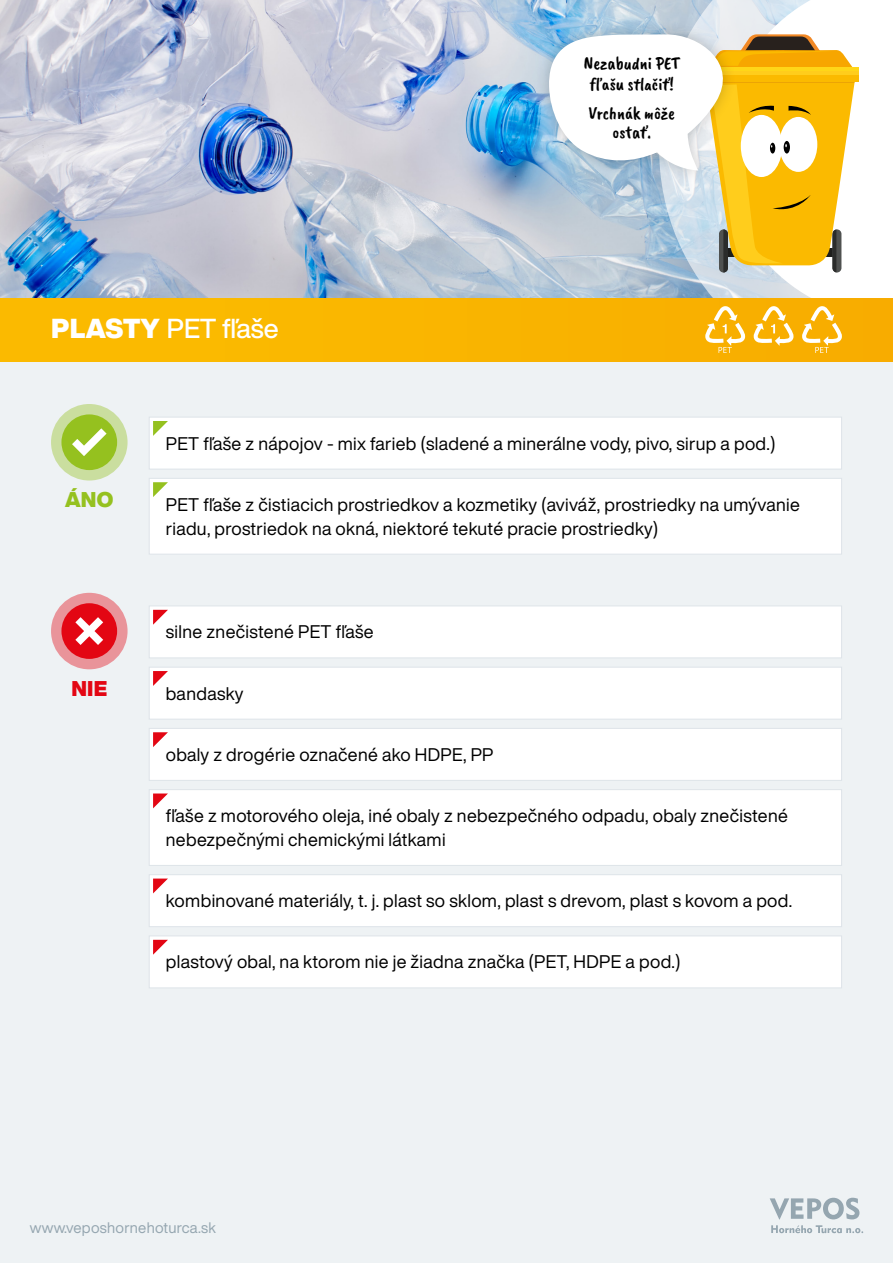
<style>
.page{position:relative;width:893px;height:1263px;background:#fff}
.page>*{position:absolute;margin:0;border:0;box-sizing:border-box;transform-origin:0 0}
.t1{font:500 27px "Helvetica Now Display";letter-spacing:-.005em;color:#fff}
.t2{font:900 21px "Helvetica Now Display";color:#95c11f}
.t3{font:900 21px "Helvetica Now Display";color:#e30613}
.t4{font:18px/24px "Helvetica Now Display";letter-spacing:.02em;color:#000}
.t5{font:18px/21px "Caveat Brush";color:#000;text-align:center}
.t6{font:15px "Helvetica Now Display";letter-spacing:.02em;color:#95a6b0}
.s1{font-weight:900}
</style>
<div class="page">
<img style="left:0;top:0;width:659px;height:298px">
<svg style="left:659px;top:0;width:64px;height:298px;background:#b3c6d8"></svg>
<svg style="left:723px;top:0;width:136px;height:298px"></svg>
<hr style="left:701px;top:68px;width:158px;height:3px;background:#ffd618">
<div style="left:701px;top:75px;width:158px;height:6px;background:#fbba00"></div>
<div style="left:0;top:361px;width:893px;height:902px;background:#eef2f4"></div>
<div style="left:0;top:298px;width:893px;height:63px;background:#fab600"></div>
<svg style="left:770px;top:1198px;width:89px;height:21px"></svg>
<svg style="left:771px;top:1225px;width:92px;height:8px"></svg>
<div style="left:535px;top:20px;width:201px;height:164px;background:#000;opacity:.21"></div>
<svg style="left:548px;top:33px;width:307px;height:239px"></svg>
<div style="left:51px;top:404px;width:77px;height:76px;background:#cade9f;border-radius:50%"></div>
<div style="left:61px;top:414px;width:56px;height:56px;background:#95c11f;border-radius:50%"></div>
<svg style="left:72px;top:428px;width:35px;height:28px"></svg>
<div style="left:51px;top:593px;width:77px;height:76px;background:#e9949a;border-radius:50%"></div>
<div style="left:61px;top:603px;width:56px;height:56px;background:#e30613;border-radius:50%"></div>
<svg style="left:75px;top:617px;width:28px;height:28px"></svg>
<div style="left:149px;top:417px;width:693px;height:52px;background:#fff;border:1px solid #dee4e9"></div>
<div style="left:149px;top:478px;width:693px;height:76px;background:#fff;border:1px solid #dee4e9"></div>
<div style="left:149px;top:605px;width:693px;height:53px;background:#fff;border:1px solid #dee4e9"></div>
<div style="left:149px;top:728px;width:693px;height:53px;background:#fff;border:1px solid #dee4e9"></div>
<div style="left:149px;top:667px;width:693px;height:52px;background:#fff;border:1px solid #dee4e9"></div>
<div style="left:149px;top:789px;width:693px;height:77px;background:#fff;border:1px solid #dee4e9"></div>
<div style="left:149px;top:874px;width:693px;height:53px;background:#fff;border:1px solid #dee4e9"></div>
<div style="left:149px;top:935px;width:693px;height:53px;background:#fff;border:1px solid #dee4e9"></div>
<svg style="left:153px;top:421px;width:15px;height:15px"></svg>
<svg style="left:153px;top:482px;width:15px;height:15px"></svg>
<svg style="left:153px;top:610px;width:15px;height:15px"></svg>
<svg style="left:153px;top:732px;width:15px;height:15px"></svg>
<svg style="left:153px;top:671px;width:15px;height:15px"></svg>
<svg style="left:153px;top:793px;width:15px;height:15px"></svg>
<svg style="left:153px;top:878px;width:15px;height:15px"></svg>
<svg style="left:153px;top:940px;width:15px;height:15px"></svg>
<svg style="left:753px;top:306px;width:89px;height:47px"></svg>
<svg style="left:705px;top:306px;width:41px;height:47px"></svg>
<h1 class="t1" style="left:51px;top:310px;width:229px"><span class="s1">PLASTY</span> PET fľaše</h1>
<p class="t5" style="left:584px;top:53px;width:98px">Nezabudni PET fľašu stlačiť!</p>
<p class="t5" style="left:588px;top:104px;width:88px;line-height:19.5px">Vrchnák môže ostať.</p>
<p class="t2" style="left:65px;top:485px;width:50px">ÁNO</p>
<p class="t3" style="left:71px;top:674px;width:37px">NIE</p>
<p class="t4" style="left:166px;top:431px;width:611px">PET fľaše z nápojov - mix farieb (sladené a minerálne vody, pivo, sirup a pod.)</p>
<p class="t4" style="left:166px;top:492px;width:636px">PET fľaše z čistiacich prostriedkov a kozmetiky (aviváž, prostriedky na umývanie riadu, prostriedok na okná, niektoré tekuté pracie prostriedky)</p>
<p class="t4" style="left:166px;top:620px;width:209px">silne znečistené PET fľaše</p>
<p class="t4" style="left:166px;top:681px;width:79px">bandasky</p>
<p class="t4" style="left:166px;top:742px;width:329px">obaly z drogérie označené ako HDPE, PP</p>
<p class="t4" style="left:166px;top:803px;width:623px">fľaše z motorového oleja, iné obaly z nebezpečného odpadu, obaly znečistené nebezpečnými chemickými látkami</p>
<p class="t4" style="left:166px;top:888px;width:628px">kombinované materiály, t. j. plast so sklom, plast s drevom, plast s kovom a pod.</p>
<p class="t4" style="left:166px;top:950px;width:516px">plastový obal, na ktorom nie je žiadna značka (PET, HDPE a pod.)</p>
<p class="t6" style="left:30px;top:1217px;width:188px">www.veposhornehoturca.sk</p>
</div>
